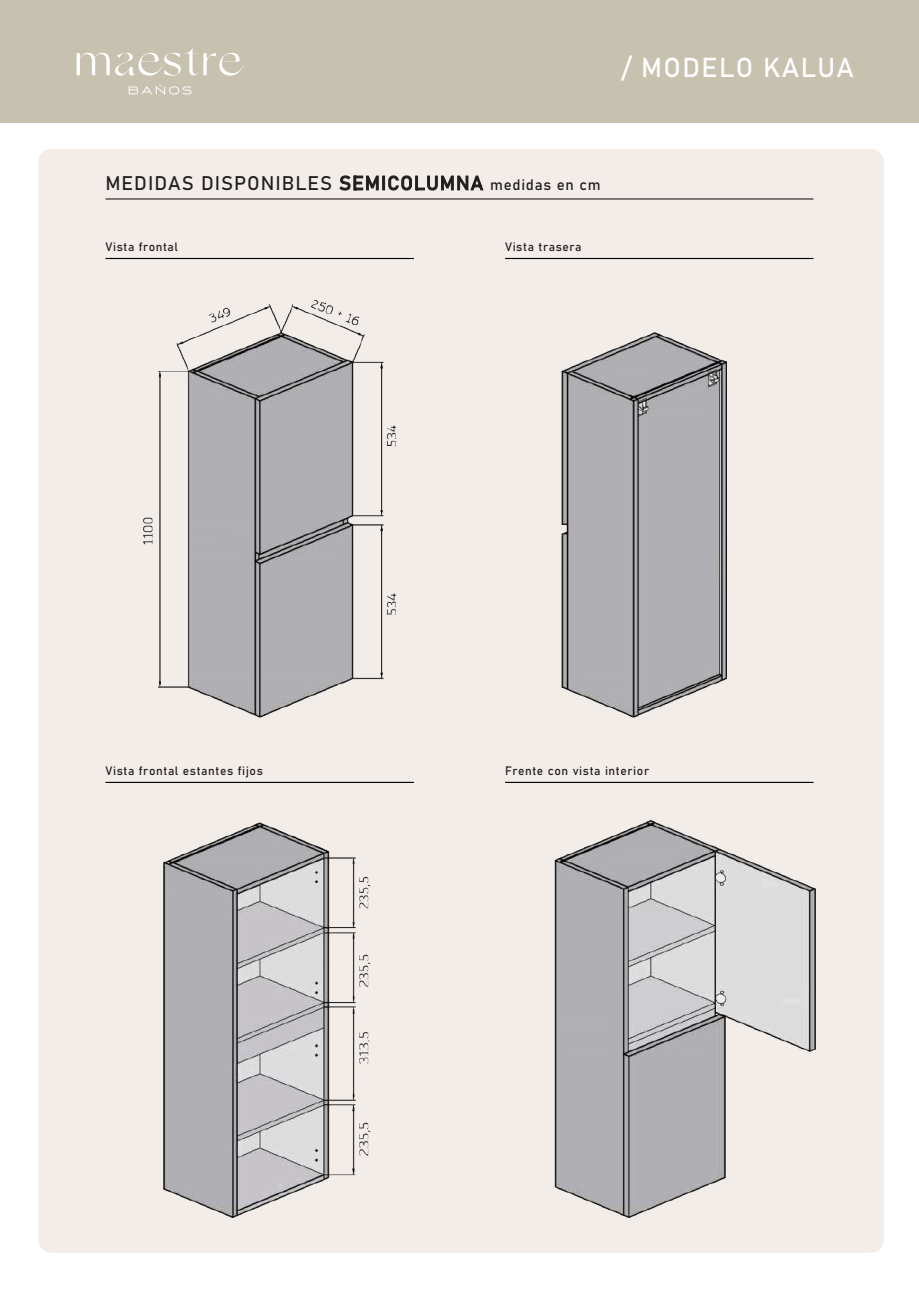
<style>
.page{position:relative;width:919px;height:1289px;background:#fff}
.page>*{position:absolute;margin:0;border:0;box-sizing:border-box;transform-origin:0 0}
.t1{font:27px "Bahnschrift";letter-spacing:.05em;color:#fff}
.t2{font:19.5px "Bahnschrift";letter-spacing:.05em;color:#231f20}
.t3{font:12px "Bahnschrift";letter-spacing:.05em;color:#231f20}
.s1{font-size:15px}
</style>
<div class="page">
<div style="left:0;top:0;width:918px;height:123px;background:#c7c1af"></div>
<svg style="left:77px;top:48px;width:167px;height:28px"></svg>
<svg style="left:129px;top:85px;width:62px;height:10px"></svg>
<div style="left:38px;top:149px;width:845px;height:1103px;background:#f3ede9;border-radius:13px"></div>
<hr style="left:105px;top:198px;width:708px;height:1px;background:#231f20">
<hr style="left:105px;top:258px;width:309px;height:1px;background:#000">
<hr style="left:105px;top:781px;width:309px;height:2px;background:#000">
<hr style="left:505px;top:258px;width:308px;height:1px;background:#000">
<hr style="left:505px;top:781px;width:308px;height:2px;background:#000">
<img style="left:163px;top:820px;width:653px;height:398px">
<img style="left:143px;top:299px;width:584px;height:419px">
<h1 class="t1" style="left:621px;top:47px;width:234px">/ MODELO KALUA</h1>
<h2 class="t2" style="left:105px;top:168px;width:496px">MEDIDAS DISPONIBLES SEMICOLUMNA <span class="s1">medidas en cm</span></h2>
<p class="t3" style="left:105px;top:238px;width:74px">Vista frontal</p>
<p class="t3" style="left:505px;top:238px;width:78px">Vista trasera</p>
<p class="t3" style="left:105px;top:761px;width:159px">Vista frontal estantes fijos</p>
<p class="t3" style="left:505px;top:761px;width:145px">Frente con vista interior</p>
</div>
